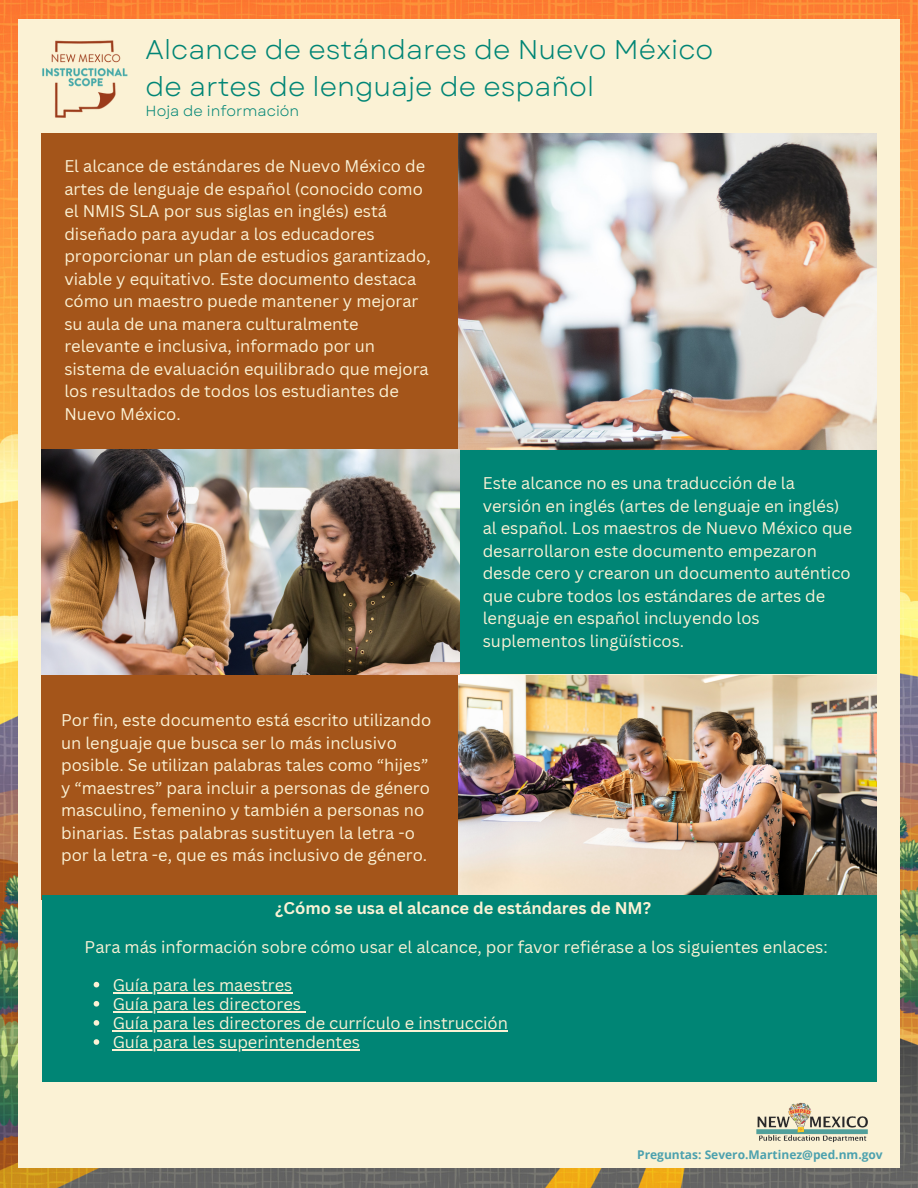
<style>
.page{position:relative;width:918px;height:1188px;background:#fff}
.page>*{position:absolute;margin:0;border:0;box-sizing:border-box;transform-origin:0 0}
.t1{font:27px "Garet";color:#008575}
.t2{font:16.5px/22.5px "Canva Sans";color:#fbf2d5}
.t3{font:700 16.5px "Canva Sans";color:#fbf2d5}
.t4{font:14.7px "Garet";color:#008575}
.t5{font:700 12px "Open Sans";color:#4ca1ae}
</style>
<div class="page">
<img style="left:0;top:0;width:918px;height:1188px">
<div style="left:19px;top:19px;width:881px;height:1149px;background:#fbf2d5"></div>
<img style="left:756px;top:1102px;width:112px;height:41px">
<img style="left:42px;top:40px;width:86px;height:78px">
<div style="left:42px;top:133px;width:417px;height:337px;background:#a4551a"></div>
<div style="left:459px;top:449px;width:417px;height:225px;background:#008575"></div>
<div style="left:42px;top:674px;width:417px;height:226px;background:#a4551a"></div>
<img style="left:459px;top:675px;width:417px;height:220px">
<div style="left:42px;top:895px;width:834px;height:186px;background:#008575"></div>
<svg style="left:94px;top:982px;width:5px;height:5px"></svg>
<hr style="left:113px;top:992px;width:179px;height:1px;background:#fbf2d5">
<svg style="left:94px;top:1001px;width:5px;height:6px"></svg>
<hr style="left:113px;top:1011px;width:163px;height:1px;background:#fbf2d5">
<svg style="left:276px;top:1011px;width:29px;height:1px"></svg>
<svg style="left:94px;top:1020px;width:5px;height:6px"></svg>
<hr style="left:113px;top:1030px;width:395px;height:1px;background:#fbf2d5">
<svg style="left:94px;top:1039px;width:5px;height:6px"></svg>
<hr style="left:113px;top:1049px;width:247px;height:1px;background:#fbf2d5">
<img style="left:459px;top:133px;width:417px;height:316px">
<img style="left:42px;top:449px;width:417px;height:225px">
<p class="t1" style="left:146px;top:30px;width:569px">Alcance de estándares de Nuevo México</p>
<p class="t1" style="left:146px;top:67px;width:450px">de artes de lenguaje de español</p>
<p class="t4" style="left:146px;top:100px;width:155px">Hoja de información</p>
<p class="t2" style="left:64px;top:154px;width:368px">El alcance de estándares de Nuevo México de artes de lenguaje de español (conocido como el NMIS SLA por sus siglas en inglés) está diseñado para ayudar a los educadores proporcionar un plan de estudios garantizado, viable y equitativo. Este documento destaca cómo un maestro puede mantener y mejorar su aula de una manera culturalmente relevante e inclusiva, informado por un sistema de evaluación equilibrado que mejora los resultados de todos los estudiantes de Nuevo México.</p>
<p class="t2" style="left:61px;top:708px;width:372px">Por fin, este documento está escrito utilizando un lenguaje que busca ser lo más inclusivo posible. Se utilizan palabras tales como “hijes” y “maestres” para incluir a personas de género masculino, femenino y también a personas no binarias. Estas palabras sustituyen la letra -o por la letra -e, que es más inclusivo de género.</p>
<p class="t2" style="left:483px;top:471px;width:371px">Este alcance no es una traducción de la versión en inglés (artes de lenguaje en inglés) al español. Los maestros de Nuevo México que desarrollaron este documento empezaron desde cero y crearon un documento auténtico que cubre todos los estándares de artes de lenguaje en español incluyendo los suplementos lingüísticos.</p>
<p class="t3" style="left:275px;top:897px;width:377px">¿Cómo se usa el alcance de estándares de NM?</p>
<p class="t2" style="left:85px;top:935px;width:745px">Para más información sobre cómo usar el alcance, por favor refiérase a los siguientes enlaces:</p>
<p class="t2" style="left:113px;top:973px;width:181px">Guía para les maestres</p>
<p class="t2" style="left:113px;top:992px;width:190px">Guía para les directores</p>
<p class="t2" style="left:113px;top:1011px;width:397px">Guía para les directores de currículo e instrucción</p>
<p class="t2" style="left:113px;top:1031px;width:249px">Guía para les superintendentes</p>
<p class="t5" style="left:637px;top:1146px;width:247px">Preguntas: Severo.Martinez@ped.nm.gov</p>
</div>
